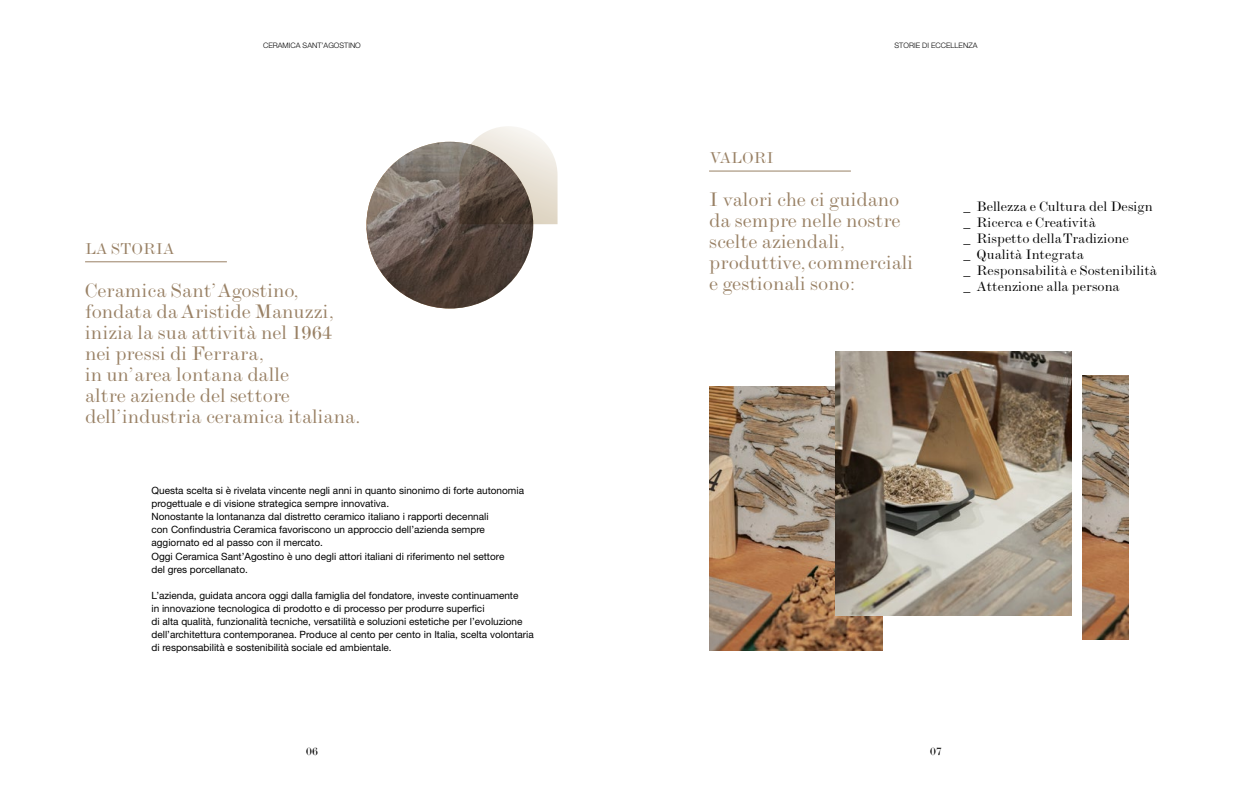
<style>
.page{position:relative;width:1248px;height:794px;background:#fff}
.page>*{position:absolute;margin:0;border:0;box-sizing:border-box;transform-origin:0 0}
.t1{font:20px/21px "Baron MT Modern Text";color:#998165}
.t2{font:16px "Baron MT Modern Text";color:#998165}
.t3{font:14px/16px "Baron MT Modern Text";color:#000}
.t4{font:11.4px "Baron MT Modern Text";color:#000}
.t5{font:10px/13px "Helvetica Neue LT Std";color:#000}
.t6{font:300 7.5px "Helvetica Neue LT Std";color:#000}
</style>
<div class="page">
<hr style="left:709px;top:171px;width:141px;height:1px;background:#998165">
<hr style="left:85px;top:261px;width:142px;height:1px;background:#998165">
<img style="left:709px;top:387px;width:173px;height:263px">
<img style="left:835px;top:351px;width:236px;height:264px">
<img style="left:1082px;top:376px;width:46px;height:263px">
<img style="left:366px;top:142px;width:167px;height:166px;border-radius:83px">
<svg style="left:459px;top:126px;width:98px;height:98px"></svg>
<p class="t6" style="left:263px;top:41px;width:99px">CERAMICA SANT’AGOSTINO</p>
<p class="t6" style="left:894px;top:41px;width:84px">STORIE DI ECCELLENZA</p>
<h2 class="t2" style="left:709px;top:148px;width:65px">VALORI</h2>
<h1 class="t1" style="left:709px;top:189px;width:206px">I valori che ci guidano da sempre nelle nostre scelte aziendali, produttive, commerciali e gestionali sono:</h1>
<h3 class="t3" style="left:963px;top:198px;width:195px">_ Bellezza e Cultura del Design _ Ricerca e Creatività<br>_ Rispetto della Tradizione<br>_ Qualità Integrata<br>_ Responsabilità e Sostenibilità</h3>
<h2 class="t2" style="left:85px;top:239px;width:91px">LA STORIA</h2>
<h1 class="t1" style="left:85px;top:280px;width:215px">Ceramica Sant’Agostino,</h1>
<h3 class="t3" style="left:963px;top:278px;width:158px">_ Attenzione alla persona</h3>
<h1 class="t1" style="left:85px;top:301px;width:277px">fondata da Aristide Manuzzi, inizia la sua attività nel 1964 nei pressi di Ferrara,<br>in un’area lontana dalle<br>altre aziende del settore dell’industria ceramica italiana.</h1>
<p class="t5" style="left:151px;top:484px;width:374px">Questa scelta si è rivelata vincente negli anni in quanto sinonimo di forte autonomia progettuale e di visione strategica sempre innovativa.<br>Nonostante la lontananza dal distretto ceramico italiano i rapporti decennali<br>con Confindustria Ceramica favoriscono un approccio dell’azienda sempre aggiornato ed al passo con il mercato.<br>Oggi Ceramica Sant’Agostino è uno degli attori italiani di riferimento nel settore<br>del gres porcellanato.</p>
<p class="t5" style="left:151px;top:588px;width:384px">L’azienda, guidata ancora oggi dalla famiglia del fondatore, investe continuamente<br>in innovazione tecnologica di prodotto e di processo per produrre superfici<br>di alta qualità, funzionalità tecniche, versatilità e soluzioni estetiche per l’evoluzione dell’architettura contemporanea. Produce al cento per cento in Italia, scelta volontaria di responsabilità e sostenibilità sociale ed ambientale.</p>
<p class="t4" style="left:306px;top:744px;width:13px">06</p>
<p class="t4" style="left:930px;top:744px;width:13px">07</p>
</div>
